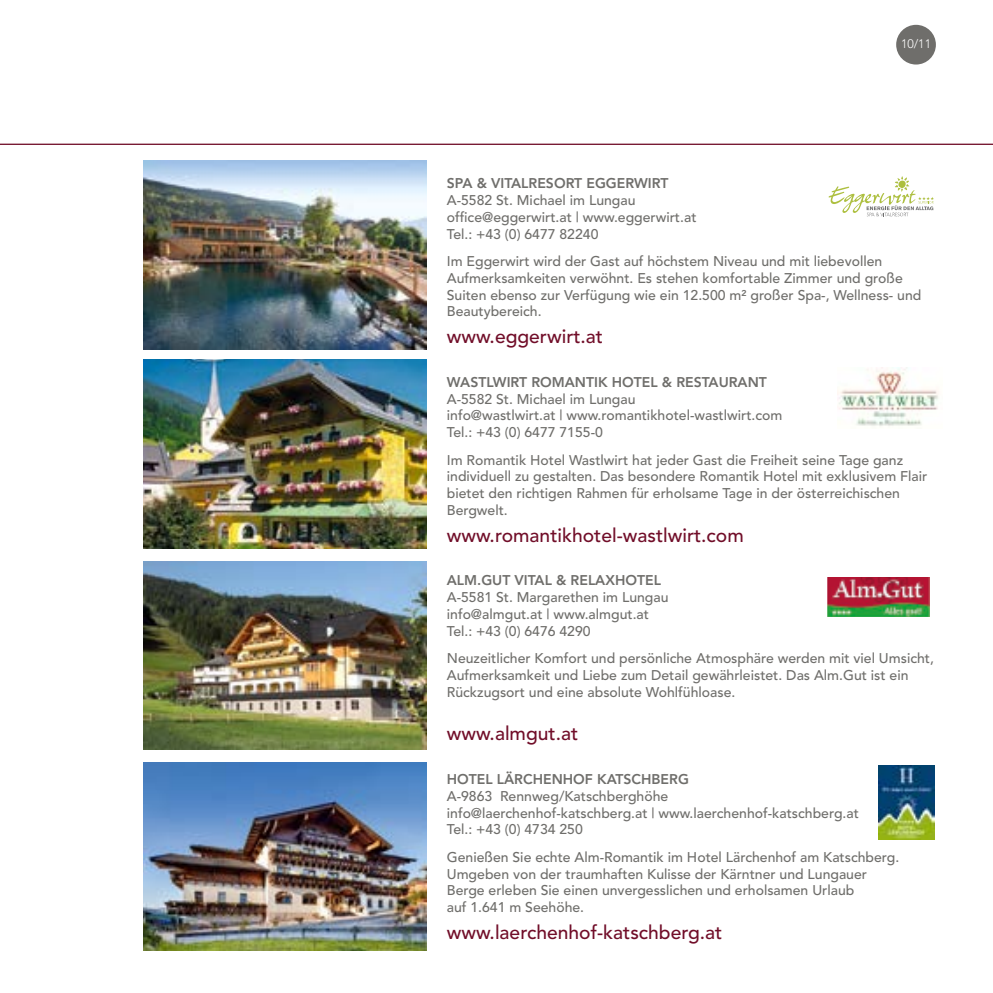
<style>
.page{position:relative;width:993px;height:993px;background:#fff}
.page>*{position:absolute;margin:0;border:0;box-sizing:border-box;transform-origin:0 0}
.t1{font:500 19.25px "Avenir";color:#710e29}
.t2{font:500 14px/16.8px "Avenir";color:#6f6e6b}
.t3{font:800 14px "Avenir";color:#6f6e6b}
.t4{font:300 12.25px "Avenir";color:#fff}
</style>
<div class="page">
<div style="left:895px;top:25px;width:40px;height:39px;background:#6f6e6b;border-radius:50%"></div>
<hr style="left:0;top:144px;width:992px;height:1px;background:#710e29">
<img style="left:144px;top:360px;width:283px;height:188px">
<img style="left:837px;top:367px;width:102px;height:60px">
<img style="left:144px;top:160px;width:283px;height:189px">
<svg style="left:828px;top:176px;width:105px;height:40px"></svg>
<img style="left:144px;top:561px;width:283px;height:188px">
<img style="left:827px;top:577px;width:102px;height:39px">
<img style="left:144px;top:762px;width:283px;height:187px">
<img style="left:878px;top:765px;width:56px;height:74px">
<hr style="left:0;top:143px;width:1px;height:466px;background:#fff">
<p class="t4" style="left:900px;top:37px;width:32px">10/11</p>
<p class="t3" style="left:446px;top:175px;width:223px">SPA &amp; VITALRESORT EGGERWIRT</p>
<p class="t2" style="left:446px;top:192px;width:251px">A-5582 St. Michael im Lungau office@eggerwirt.at | www.eggerwirt.at<br>Tel.: +43 (0) 6477 82240</p>
<p class="t2" style="left:446px;top:253px;width:476px">Im Eggerwirt wird der Gast auf höchstem Niveau und mit liebevollen Aufmerksamkeiten verwöhnt. Es stehen komfortable Zimmer und große Suiten ebenso zur Verfügung wie ein 12.500 m² großer Spa-, Wellness- und Beautybereich.</p>
<h1 class="t1" style="left:446px;top:325px;width:158px">www.eggerwirt.at</h1>
<p class="t3" style="left:446px;top:373px;width:321px">WASTLWIRT ROMANTIK HOTEL &amp; RESTAURANT</p>
<p class="t2" style="left:446px;top:390px;width:337px">A-5582 St. Michael im Lungau<br>info@wastlwirt.at | www.romantikhotel-wastlwirt.com<br>Tel.: +43 (0) 6477 7155-0</p>
<p class="t2" style="left:446px;top:451px;width:482px">Im Romantik Hotel Wastlwirt hat jeder Gast die Freiheit seine Tage ganz individuell zu gestalten. Das besondere Romantik Hotel mit exklusivem Flair bietet den richtigen Rahmen für erholsame Tage in der österreichischen Bergwelt.</p>
<h1 class="t1" style="left:446px;top:523px;width:298px">www.romantikhotel-wastlwirt.com</h1>
<p class="t3" style="left:446px;top:572px;width:215px">ALM.GUT VITAL &amp; RELAXHOTEL</p>
<p class="t2" style="left:446px;top:589px;width:223px">A-5581 St. Margarethen im Lungau info@almgut.at | www.almgut.at<br>Tel.: +43 (0) 6476 4290</p>
<p class="t2" style="left:446px;top:650px;width:488px">Neuzeitlicher Komfort und persönliche Atmosphäre werden mit viel Umsicht,<br>Aufmerksamkeit und Liebe zum Detail gewährleistet. Das Alm.Gut ist ein<br>Rückzugsort und eine absolute Wohlfühloase.</p>
<h1 class="t1" style="left:446px;top:722px;width:133px">www.almgut.at</h1>
<p class="t3" style="left:446px;top:770px;width:243px">HOTEL LÄRCHENHOF KATSCHBERG</p>
<p class="t2" style="left:446px;top:787px;width:413px">A-9863 Rennweg/Katschberghöhe info@laerchenhof-katschberg.at | www.laerchenhof-katschberg.at<br>Tel.: +43 (0) 4734 250</p>
<p class="t2" style="left:446px;top:848px;width:454px">Genießen Sie echte Alm-Romantik im Hotel Lärchenhof am Katschberg.<br>Umgeben von der traumhaften Kulisse der Kärntner und Lungauer Berge erleben Sie einen unvergesslichen und erholsamen Urlaub<br>auf 1.641 m Seehöhe.</p>
<h1 class="t1" style="left:446px;top:920px;width:277px">www.laerchenhof-katschberg.at</h1>
</div>
